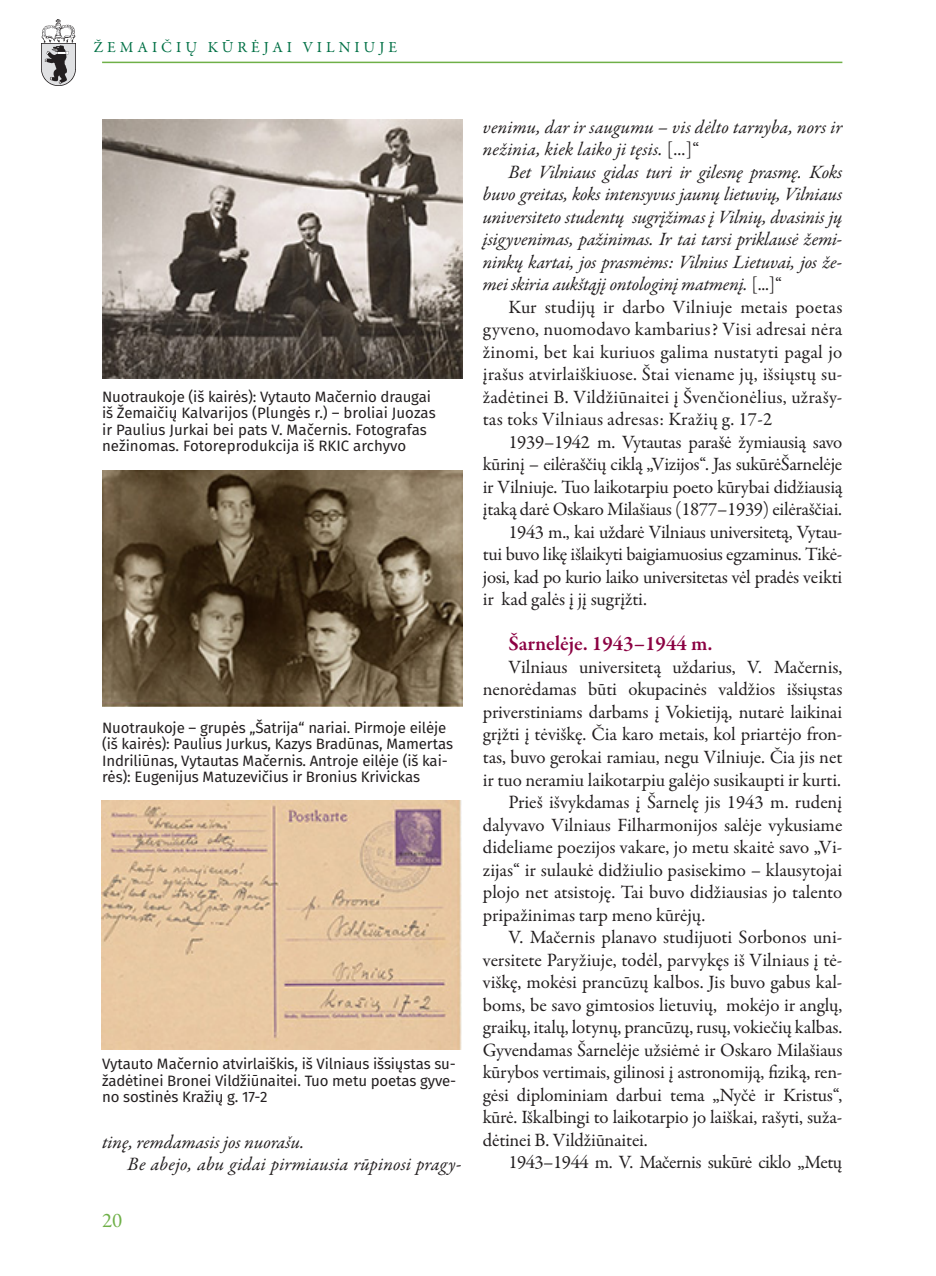
<style>
.page{position:relative;width:936px;height:1276px;background:#fff}
.page>*{position:absolute;margin:0;border:0;box-sizing:border-box;transform-origin:0 0}
.tekstas{font:600 21px "Garamond Premr Pro";color:#8b0042}
.t1{font:21px "Garamond Premr Pro";color:#6fb048}
.tekstas-2{font:18.9px/22.5px "Garamond Premr Pro";letter-spacing:-.01em;color:#231f20;text-align:justify}
.tekstas-3{font:italic 18.9px/22.5px "Garamond Premr Pro";color:#231f20}
.t2{font:15.45px "Garamond Premr Pro";letter-spacing:.26em;color:#017045}
.parašas{font:15px/16.5px "Fira Sans";letter-spacing:-.01em;color:#231f20}
.s1{font-style:normal}
</style>
<div class="page">
<img style="left:41px;top:19px;width:35px;height:67px">
<hr style="left:102px;top:62px;width:740px;height:1px;background:#6fb048">
<img style="left:102px;top:119px;width:360px;height:260px">
<img style="left:102px;top:471px;width:360px;height:235px">
<img style="left:101px;top:800px;width:360px;height:249px">
<p class="t2" style="left:94px;top:37px;width:305px">ŽEMAIČIŲ KŪRĖJAI VILNIUJE</p>
<p class="parašas" style="left:102px;top:389px;width:335px">Nuotraukoje (iš kairės): Vytauto Mačernio draugai iš Žemaičių Kalvarijos (Plungės r.) – broliai Juozas ir Paulius Jurkai bei pats V. Mačernis. Fotografas nežinomas. Fotoreprodukcija iš RKIC archyvo</p>
<p class="parašas" style="left:102px;top:720px;width:352px">Nuotraukoje – grupės „Šatrija“ nariai. Pirmoje eilėje (iš kairės): Paulius Jurkus, Kazys Bradūnas, Mamertas Indriliūnas, Vytautas Mačernis. Antroje eilėje (iš kai&shy;rės): Eugenijus Matuzevičius ir Bronius Krivickas</p>
<p class="parašas" style="left:102px;top:1057px;width:356px;text-align:justify">Vytauto Mačernio atvirlaiškis, iš Vilniaus išsiųstas su&shy;žadėtinei Bronei Vildžiūnaitei. Tuo metu poetas gyve&shy;no sostinės Kražių g. 17-2</p>
<p class="tekstas-3" style="left:102px;top:1131px;width:204px">tinę, remdamasis jos nuorašu.</p>
<p class="tekstas-3" style="left:128px;top:1154px;width:335px">Be abejo, abu gidai pirmiausia rūpinosi pragy-</p>
<p class="t1" style="left:102px;top:1208px;width:22px">20</p>
<p class="tekstas-3" style="left:483px;top:117px;width:361px">venimu, dar ir saugumu – vis dėlto tarnyba, nors ir nežinia, kiek laiko ji tęsis. <span class="s1">[...]“</span></p>
<p class="tekstas-3" style="left:483px;top:162px;width:361px;text-align:justify;text-indent:26px">Bet Vilniaus gidas turi ir gilesnę prasmę. Koks buvo greitas, koks intensyvus jaunų lietuvių, Vilniaus universiteto studentų sugrįžimas į Vilnių, dvasinis jų įsigyvenimas, pažinimas. Ir tai tarsi priklausė žemi&shy;ninkų kartai, jos prasmėms: Vilnius Lietuvai, jos že&shy;mei skiria aukštąjį ontologinį matmenį. <span class="s1">[...]“</span></p>
<p class="tekstas-2" style="left:483px;top:296px;width:361px;text-indent:26px">Kur studijų ir darbo Vilniuje metais poetas gyveno, nuomodavo kambarius? Visi adresai nėra žinomi, bet kai kuriuos galima nustatyti pagal jo įrašus atvirlaiškiuose. Štai viename jų, išsiųstų su&shy;žadėtinei B. Vildžiūnaitei į Švenčionėlius, užrašy&shy;tas toks Vilniaus adresas: Kražių g. 17-2</p>
<p class="tekstas-2" style="left:483px;top:431px;width:361px;text-indent:26px">1939–1942 m. Vytautas parašė žymiausią savo kūrinį – eilėraščių ciklą „Vizijos“. Jas sukūrėŠarnelėje ir Vilniuje. Tuo laikotarpiu poeto kūrybai didžiausią įtaką darė Oskaro Milašiaus (1877–1939) eilėraščiai.</p>
<p class="tekstas-2" style="left:483px;top:521px;width:361px;text-indent:26px">1943 m., kai uždarė Vilniaus universitetą, Vytau&shy;tui buvo likę išlaikyti baigiamuosius egzaminus. Tikė&shy;josi, kad po kurio laiko universitetas vėl pradės veikti ir kad galės į jį sugrįžti.</p>
<p class="tekstas" style="left:508px;top:631px;width:206px">Šarnelėje. 1943–1944 m.</p>
<p class="tekstas-2" style="left:483px;top:656px;width:361px;text-indent:26px">Vilniaus universitetą uždarius, V. Mačernis, nenorėdamas būti okupacinės valdžios išsiųstas priverstiniams darbams į Vokietiją, nutarė laikinai grįžti į tėviškę. Čia karo metais, kol priartėjo fron&shy;tas, buvo gerokai ramiau, negu Vilniuje. Čia jis net ir tuo neramiu laikotarpiu galėjo susikaupti ir kurti.</p>
<p class="tekstas-2" style="left:483px;top:791px;width:361px;text-indent:26px">Prieš išvykdamas į Šarnelę jis 1943 m. rudenį dalyvavo Vilniaus Filharmonijos salėje vykusiame dideliame poezijos vakare, jo metu skaitė savo „Vi&shy;zijas“ ir sulaukė didžiulio pasisekimo – klausytojai plojo net atsistoję. Tai buvo didžiausias jo talento pripažinimas tarp meno kūrėjų.</p>
<p class="tekstas-2" style="left:483px;top:926px;width:361px;text-indent:26px">V. Mačernis planavo studijuoti Sorbonos uni&shy;versitete Paryžiuje, todėl, parvykęs iš Vilniaus į tė&shy;viškę, mokėsi prancūzų kalbos. Jis buvo gabus kal&shy;boms, be savo gimtosios lietuvių, mokėjo ir anglų, graikų, italų, lotynų, prancūzų, rusų, vokiečių kalbas.<br>Gyvendamas Šarnelėje užsiėmė ir Oskaro Milašiaus kūrybos vertimais, gilinosi į astronomiją, fiziką, ren&shy;gėsi diplominiam darbui tema „Nyčė ir Kristus“, kūrė. Iškalbingi to laikotarpio jo laiškai, rašyti, suža&shy;dėtinei B. Vildžiūnaitei.</p>
<p class="tekstas-2" style="left:508px;top:1151px;width:335px">1943–1944 m. V. Mačernis sukūrė ciklo „Metų</p>
</div>
